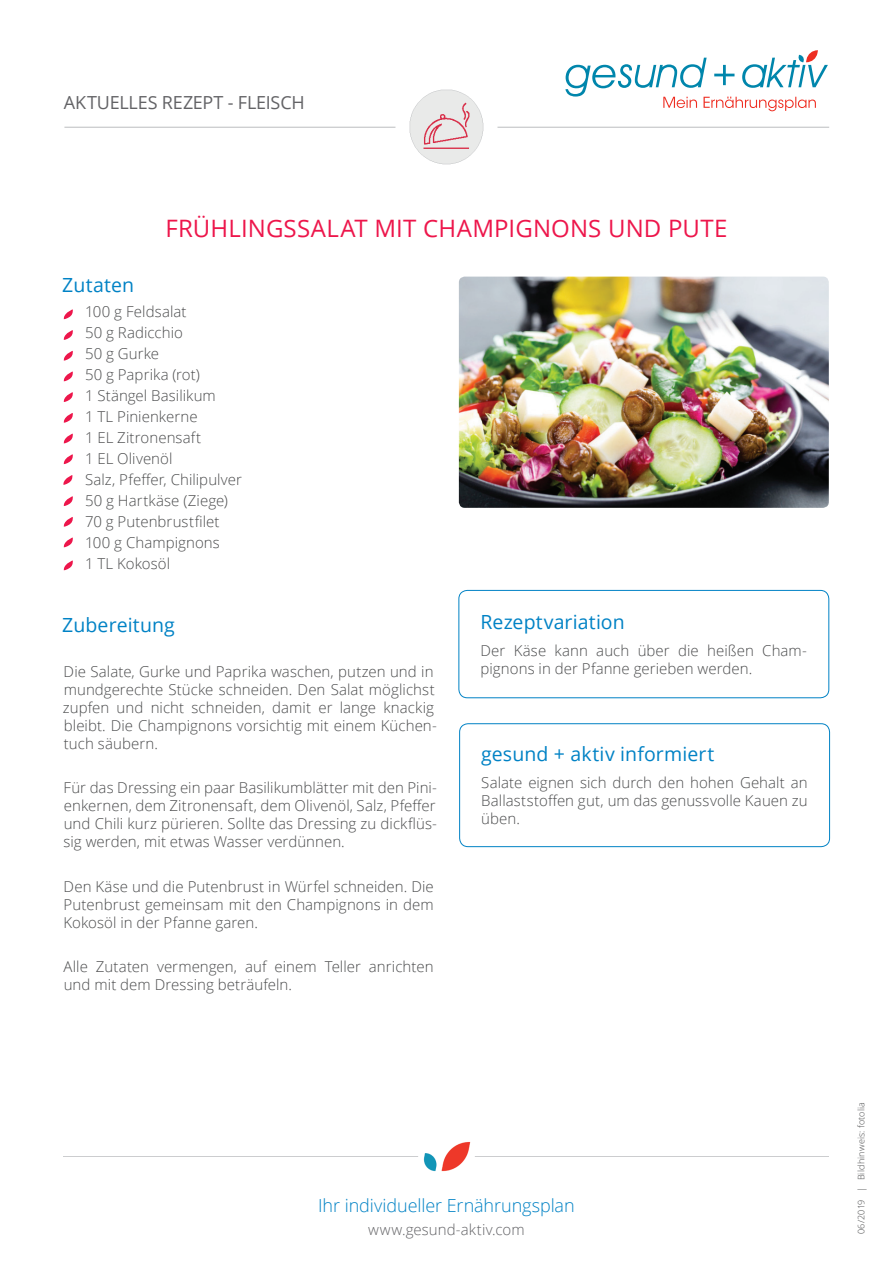
<style>
.page{position:relative;width:893px;height:1263px;background:#fff}
.page>*{position:absolute;margin:0;border:0;box-sizing:border-box;transform-origin:0 0}
.t1{font:24px "Open Sans";letter-spacing:.005em;color:#ed164b}
.t2{font:19.5px "Open Sans";letter-spacing:.005em;color:#0082c5}
.t3{font:300 18px "Open Sans";letter-spacing:-.005em;color:#0082c5}
.t4{font:18px "Open Sans";letter-spacing:-.01em;color:#636366}
.t5{font:300 15px/18px "Open Sans";letter-spacing:.005em;color:#4b4c4d}
.t6{font:300 15px "Open Sans";letter-spacing:.01em;color:#636366}
.t7{font:300 9px "Open Sans";letter-spacing:.025em;color:#4b4c4d}
</style>
<div class="page">
<div style="left:458px;top:590px;width:371px;height:108px;border:1px solid #0082c5;border-radius:9px"></div>
<hr style="left:64px;top:127px;width:765px;height:1px;background:#bcbdc0">
<div style="left:395px;top:76px;width:102px;height:102px;background:#fff;border-radius:50%"></div>
<hr style="left:64px;top:1156px;width:765px;height:1px;background:#cccdcf">
<div style="left:418px;top:1128px;width:57px;height:57px;background:#fff;border-radius:50%"></div>
<img style="left:409px;top:89px;width:75px;height:76px">
<img style="left:459px;top:277px;width:370px;height:231px">
<div style="left:459px;top:723px;width:371px;height:124px;border:1px solid #0082c5;border-radius:9px"></div>
<svg style="left:64px;top:330px;width:9px;height:10px"></svg>
<svg style="left:64px;top:309px;width:9px;height:10px"></svg>
<svg style="left:64px;top:351px;width:9px;height:10px"></svg>
<svg style="left:64px;top:371px;width:9px;height:10px"></svg>
<svg style="left:64px;top:392px;width:9px;height:10px"></svg>
<svg style="left:64px;top:413px;width:9px;height:10px"></svg>
<svg style="left:64px;top:433px;width:9px;height:10px"></svg>
<svg style="left:64px;top:454px;width:9px;height:10px"></svg>
<svg style="left:63px;top:475px;width:10px;height:10px"></svg>
<svg style="left:64px;top:496px;width:9px;height:10px"></svg>
<svg style="left:64px;top:517px;width:9px;height:10px"></svg>
<svg style="left:64px;top:537px;width:9px;height:10px"></svg>
<svg style="left:64px;top:560px;width:9px;height:10px"></svg>
<svg style="left:565px;top:50px;width:263px;height:61px"></svg>
<img style="left:423px;top:1142px;width:48px;height:30px">
<p class="t4" style="left:64px;top:90px;width:242px">AKTUELLES REZEPT - FLEISCH</p>
<h1 class="t1" style="left:165px;top:212px;width:564px">FRÜHLINGSSALAT MIT CHAMPIGNONS UND PUTE</h1>
<h2 class="t2" style="left:62px;top:271px;width:73px">Zutaten</h2>
<p class="t5" style="left:85px;top:301px;width:158px;line-height:21px">100 g Feldsalat<br>50 g Radicchio<br>50 g Gurke<br>50 g Paprika (rot)<br>1 Stängel Basilikum<br>1 TL Pinienkerne<br>1 EL Zitronensaft<br>1 EL Olivenöl<br>Salz, Pfeffer, Chilipulver<br>50 g Hartkäse (Ziege)<br>70 g Putenbrustfilet<br>100 g Champignons<br>1 TL Kokosöl</p>
<h2 class="t2" style="left:62px;top:612px;width:114px">Zubereitung</h2>
<p class="t5" style="left:63px;top:662px;width:376px">Die Salate, Gurke und Paprika waschen, putzen und in mundgerechte Stücke schneiden. Den Salat möglichst zupfen und nicht schneiden, damit er lange knackig bleibt. Die Champignons vorsichtig mit einem Küchen&shy;tuch säubern.</p>
<p class="t5" style="left:64px;top:778px;width:375px;text-align:justify">Für das Dressing ein paar Basilikumblätter mit den Pini&shy;enkernen, dem Zitronensaft, dem Olivenöl, Salz, Pfeffer und Chili kurz pürieren. Sollte das Dressing zu dickflüs&shy;sig werden, mit etwas Wasser verdünnen.</p>
<p class="t5" style="left:64px;top:877px;width:372px;text-align:justify">Den Käse und die Putenbrust in Würfel schneiden. Die Putenbrust gemeinsam mit den Champignons in dem Kokosöl in der Pfanne garen.</p>
<p class="t5" style="left:63px;top:957px;width:372px">Alle Zutaten vermengen, auf einem Teller anrichten und mit dem Dressing beträufeln.</p>
<h2 class="t2" style="left:480px;top:609px;width:146px">Rezeptvariation</h2>
<p class="t5" style="left:480px;top:641px;width:328px">Der Käse kann auch über die heißen Cham&shy;pignons in der Pfanne gerieben werden.</p>
<h2 class="t2" style="left:481px;top:741px;width:235px">gesund + aktiv informiert</h2>
<p class="t5" style="left:481px;top:773px;width:328px;text-align:justify">Salate eignen sich durch den hohen Gehalt an Ballaststoffen gut, um das genussvolle Kauen zu üben.</p>
<p class="t3" style="left:318px;top:1193px;width:258px">Ihr individueller Ernährungsplan</p>
<p class="t6" style="left:368px;top:1219px;width:158px">www.gesund-aktiv.com</p>
<p class="t7" style="left:855px;top:1234px;width:134px;rotate:-90deg">06/2019 | Bildhinweis: fotolia</p>
</div>
